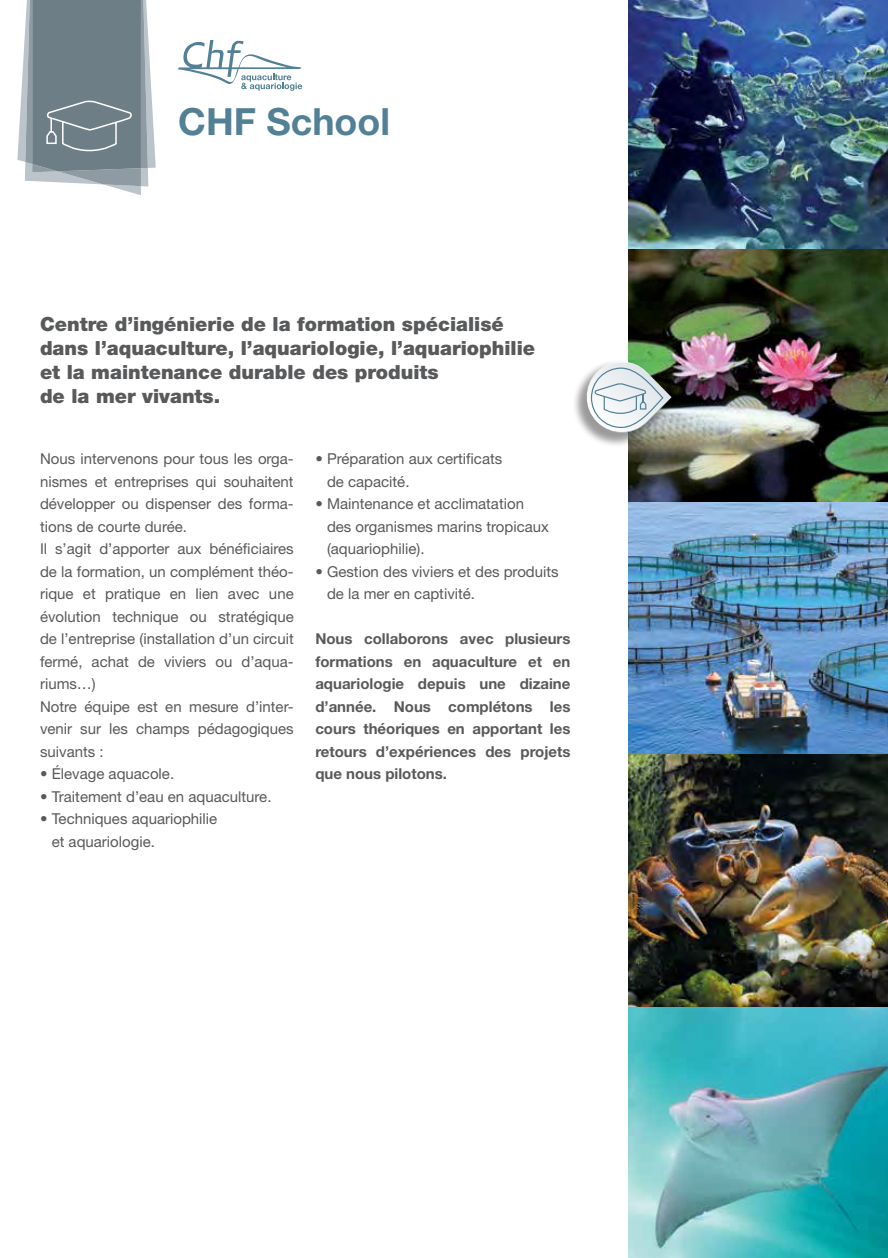
<style>
.page{position:relative;width:888px;height:1258px;background:#fff}
.page>*{position:absolute;margin:0;border:0;box-sizing:border-box;transform-origin:0 0}
.t1{font:700 37.5px "Helvetica Neue LT Pro";color:#528095}
.t2{font:900 19.5px/24px "Helvetica Neue LT Pro";color:#58595b}
.t3{font:15px/22.5px "Helvetica Neue LT Pro";color:#58595b}
.t4{font:700 15px/22.5px "Helvetica Neue LT Pro";color:#58595b;text-align:justify}
</style>
<div class="page">
<img style="left:628px;top:0;width:260px;height:1258px">
<div style="left:572px;top:359px;width:103px;height:89px;background:#000;opacity:.4"></div>
<svg style="left:583px;top:362px;width:88px;height:74px"></svg>
<svg style="left:17px;top:0;width:139px;height:195px;background:#8d9aa1"></svg>
<svg style="left:178px;top:40px;width:124px;height:51px"></svg>
<h1 class="t1" style="left:178px;top:98px;width:213px">CHF School</h1>
<h2 class="t2" style="left:40px;top:312px;width:497px">Centre d’ingénierie de la formation spécialisé dans l’aquaculture, l’aquariologie, l’aquariophilie et la maintenance durable des produits<br>de la mer vivants.</h2>
<p class="t3" style="left:40px;top:447px;width:255px">Nous intervenons pour tous les orga&shy;nismes et entreprises qui souhaitent développer ou dispenser des forma&shy;tions de courte durée.<br>Il s’agit d’apporter aux bénéficiaires de la formation, un complément théo&shy;rique et pratique en lien avec une évolution technique ou stratégique de l’entreprise (installation d’un circuit fermé, achat de viviers ou d’aqua&shy;riums…)<br>Notre équipe est en mesure d’inter&shy;venir sur les champs pédagogiques suivants :</p>
<p class="t3" style="left:40px;top:762px;width:136px">• Élevage aquacole.</p>
<p class="t3" style="left:40px;top:785px;width:233px">• Traitement d’eau en aquaculture.</p>
<p class="t3" style="left:52px;top:807px;width:167px;text-indent:-12px">• Techniques aquariophilie et aquariologie.</p>
<p class="t3" style="left:327px;top:447px;width:177px;text-indent:-12px">• Préparation aux certificats de capacité.</p>
<p class="t3" style="left:327px;top:492px;width:223px;text-indent:-12px">• Maintenance et acclimatation des organismes marins tropicaux (aquariophilie).</p>
<p class="t3" style="left:327px;top:560px;width:233px;text-indent:-12px">• Gestion des viviers et des produits de la mer en captivité.</p>
<p class="t4" style="left:315px;top:627px;width:257px">Nous collaborons avec plusieurs formations en aquaculture et en aquariologie depuis une dizaine d’année. Nous complétons les cours théoriques en apportant les retours d’expériences des projets que nous pilotons.</p>
</div>
